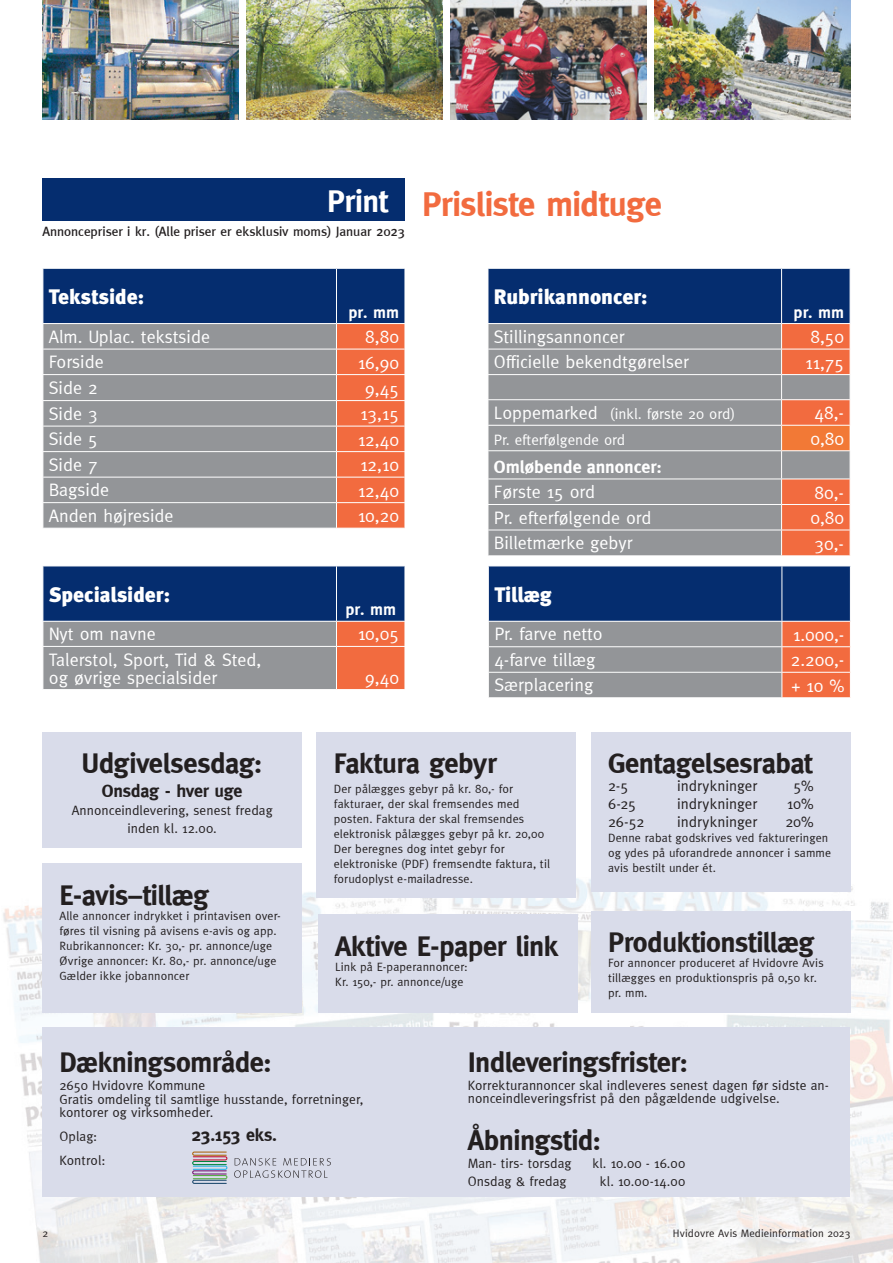
<style>
.page{position:relative;width:893px;height:1263px;background:#fff}
.page>*{position:absolute;margin:0;border:0;box-sizing:border-box;transform-origin:0 0}
.t1{font:700 34.5px "Meta";letter-spacing:-.015em;color:#f26b3f}
.t2{font:700 28.5px "Meta";letter-spacing:-.02em;color:#231f20}
.t3{font:900 21px "Meta";color:#fff}
.t4{font:18px/18px "Meta";color:#fff}
.t5{font:700 18px "Meta";letter-spacing:-.02em;color:#231f20}
.t6{font:700 18px "Meta";color:#fff}
.t7{font:700 16.5px "Meta";color:#fff}
.t8{font:15px "Meta";letter-spacing:-.005em;color:#231f20}
.t9{font:15px "Meta";color:#fff}
.t10{font:13.5px/13.5px "Meta";letter-spacing:.005em;color:#231f20}
.t11{font:500 13.5px "Meta";color:#231f20}
.t12{font:12px/15px "Meta";letter-spacing:.01em;color:#231f20}
.t13{font:10.8px "Meta";letter-spacing:.015em;color:#231f20}
.s1{font-size:31.5px;color:#fff}
.s2{font-size:18px}
</style>
<div class="page">
<img style="left:3px;top:842px;width:890px;height:421px">
<img style="left:43px;top:0;width:195px;height:119px">
<img style="left:247px;top:0;width:195px;height:119px">
<img style="left:655px;top:0;width:195px;height:119px">
<img style="left:451px;top:0;width:195px;height:119px">
<svg style="left:43px;top:268px;width:362px;height:260px;background:#877d87"></svg>
<svg style="left:43px;top:566px;width:362px;height:123px;background:#5f647e"></svg>
<hr style="left:43px;top:646px;width:293px;height:1px;background:#fff">
<hr style="left:43px;top:647px;width:1px;height:42px;background:#fff">
<hr style="left:336px;top:646px;width:69px;height:1px;background:#fff">
<hr style="left:336px;top:647px;width:1px;height:42px;background:#fff">
<svg style="left:488px;top:268px;width:362px;height:287px;background:#87818a"></svg>
<svg style="left:488px;top:566px;width:363px;height:131px;background:#696c83"></svg>
<div style="left:43px;top:179px;width:362px;height:42px;background:#052d6f"></div>
<div style="left:591px;top:911px;width:259px;height:102px;background:#d9dcea"></div>
<div style="left:318px;top:915px;width:259px;height:98px;background:#d9dcea"></div>
<div style="left:591px;top:732px;width:259px;height:160px;background:#d9dcea"></div>
<div style="left:43px;top:864px;width:259px;height:149px;background:#d9dcea"></div>
<div style="left:317px;top:732px;width:259px;height:166px;background:#d9dcea"></div>
<div style="left:43px;top:1027px;width:807px;height:169px;background:#d9dcea"></div>
<div style="left:43px;top:732px;width:259px;height:116px;background:#d9dcea"></div>
<svg style="left:234px;top:1158px;width:97px;height:20px"></svg>
<svg style="left:192px;top:1151px;width:36px;height:33px"></svg>
<h1 class="t1" style="left:327px;top:184px;width:336px"><span class="s1">Print</span> Prisliste midtuge</h1>
<p class="t11" style="left:43px;top:224px;width:364px">Annoncepriser i kr. (Alle priser er eksklusiv moms) Januar 2023</p>
<h3 class="t3" style="left:49px;top:284px;width:97px">Tekstside:</h3>
<h3 class="t7" style="left:348px;top:302px;width:52px">pr. mm</h3>
<h3 class="t4" style="left:49px;top:327px;width:163px">Alm. Uplac. tekstside</h3>
<h3 class="t4" style="left:365px;top:328px;width:35px">8,80</h3>
<h3 class="t4" style="left:49px;top:353px;width:56px">Forside</h3>
<h3 class="t4" style="left:358px;top:353px;width:42px">16,90</h3>
<h3 class="t4" style="left:49px;top:378px;width:50px">Side 2</h3>
<h3 class="t4" style="left:365px;top:379px;width:35px">9,45</h3>
<h3 class="t4" style="left:49px;top:404px;width:50px">Side 3</h3>
<h3 class="t4" style="left:360px;top:405px;width:40px">13,15</h3>
<h3 class="t4" style="left:49px;top:430px;width:50px">Side 5</h3>
<h3 class="t4" style="left:358px;top:430px;width:42px">12,40</h3>
<h3 class="t4" style="left:49px;top:455px;width:50px">Side 7</h3>
<h3 class="t4" style="left:360px;top:456px;width:40px">12,10</h3>
<h3 class="t4" style="left:49px;top:481px;width:62px">Bagside</h3>
<h3 class="t4" style="left:358px;top:481px;width:42px">12,40</h3>
<h3 class="t4" style="left:49px;top:506px;width:126px">Anden højreside</h3>
<h3 class="t4" style="left:358px;top:507px;width:42px">10,20</h3>
<h3 class="t3" style="left:49px;top:582px;width:123px">Specialsider:</h3>
<h3 class="t7" style="left:345px;top:600px;width:52px">pr. mm</h3>
<h3 class="t4" style="left:49px;top:625px;width:108px">Nyt om navne</h3>
<h3 class="t4" style="left:358px;top:625px;width:42px">10,05</h3>
<h3 class="t4" style="left:49px;top:650px;width:214px">Talerstol, Sport, Tid &amp; Sted, og øvrige specialsider</h3>
<h3 class="t4" style="left:365px;top:668px;width:35px">9,40</h3>
<h3 class="t3" style="left:494px;top:284px;width:155px">Rubrikannoncer:</h3>
<h3 class="t7" style="left:793px;top:302px;width:52px">pr. mm</h3>
<h3 class="t4" style="left:494px;top:327px;width:132px">Stillingsannoncer</h3>
<h3 class="t4" style="left:810px;top:328px;width:35px">8,50</h3>
<h3 class="t4" style="left:494px;top:353px;width:196px">Officielle bekendtgørelser</h3>
<h3 class="t4" style="left:805px;top:353px;width:40px">11,75</h3>
<p class="t9" style="left:494px;top:405px;width:243px"><span class="s2">Loppemarked</span> (inkl. første 20 ord)</p>
<h3 class="t4" style="left:815px;top:404px;width:31px">48,-</h3>
<p class="t9" style="left:494px;top:431px;width:133px">Pr. efterfølgende ord</p>
<h3 class="t4" style="left:810px;top:429px;width:35px">0,80</h3>
<h3 class="t6" style="left:494px;top:456px;width:170px">Omløbende annoncer:</h3>
<h3 class="t4" style="left:494px;top:483px;width:103px">Første 15 ord</h3>
<h3 class="t4" style="left:815px;top:483px;width:31px">80,-</h3>
<h3 class="t4" style="left:494px;top:508px;width:159px">Pr. efterfølgende ord</h3>
<h3 class="t4" style="left:810px;top:509px;width:35px">0,80</h3>
<h3 class="t4" style="left:494px;top:534px;width:140px">Billetmærke gebyr</h3>
<h3 class="t4" style="left:815px;top:534px;width:31px">30,-</h3>
<h3 class="t3" style="left:494px;top:582px;width:59px">Tillæg</h3>
<h3 class="t4" style="left:494px;top:625px;width:110px">Pr. farve netto</h3>
<h3 class="t4" style="left:793px;top:625px;width:53px">1.000,-</h3>
<h3 class="t4" style="left:494px;top:650px;width:103px">4-farve tillæg</h3>
<h3 class="t4" style="left:791px;top:651px;width:55px">2.200,-</h3>
<h3 class="t4" style="left:494px;top:676px;width:101px">Særplacering</h3>
<h3 class="t4" style="left:791px;top:676px;width:54px">+ 10 %</h3>
<h2 class="t2" style="left:82px;top:747px;width:182px">Udgivelsesdag:</h2>
<h3 class="t5" style="left:102px;top:781px;width:142px">Onsdag - hver uge</h3>
<p class="t10" style="left:72px;top:802px;width:202px;line-height:18px;text-align:center">Annonceindlevering, senest fredag inden kl. 12.00.</p>
<h2 class="t2" style="left:60px;top:878px;width:151px">E-avis–tillæg</h2>
<p class="t12" style="left:60px;top:908px;width:223px">Alle annoncer indrykket i printavisen over&shy;føres til visning på avisens e-avis og app.<br>Rubrikannoncer: Kr. 30,- pr. annonce/uge Øvrige annoncer: Kr. 80,- pr. annonce/uge Gælder ikke jobannoncer</p>
<h2 class="t2" style="left:334px;top:747px;width:164px">Faktura gebyr</h2>
<p class="t12" style="left:334px;top:781px;width:218px">Der pålægges gebyr på kr. 80,- for fakturaer, der skal fremsendes med posten. Faktura der skal fremsendes elektronisk pålægges gebyr på kr. 20,00<br>Der beregnes dog intet gebyr for elektroniske (PDF) fremsendte faktura, til forudoplyst e-mailadresse.</p>
<h2 class="t2" style="left:335px;top:929px;width:224px">Aktive E-paper link</h2>
<p class="t12" style="left:335px;top:959px;width:134px">Link på E-paperannoncer:<br>Kr. 150,- pr. annonce/uge</p>
<h2 class="t2" style="left:608px;top:747px;width:206px">Gentagelsesrabat</h2>
<p class="t8" style="left:608px;top:777px;width:22px">2-5</p>
<p class="t8" style="left:677px;top:777px;width:82px">indrykninger</p>
<p class="t8" style="left:793px;top:777px;width:22px">5%</p>
<p class="t8" style="left:608px;top:795px;width:29px">6-25</p>
<p class="t8" style="left:677px;top:795px;width:82px">indrykninger</p>
<p class="t8" style="left:787px;top:795px;width:28px">10%</p>
<p class="t8" style="left:608px;top:813px;width:38px">26-52</p>
<p class="t8" style="left:677px;top:813px;width:82px">indrykninger</p>
<p class="t8" style="left:785px;top:813px;width:30px">20%</p>
<p class="t12" style="left:608px;top:831px;width:225px">Denne rabat godskrives ved faktureringen og ydes på uforandrede annoncer i samme avis bestilt under ét.</p>
<h2 class="t2" style="left:608px;top:926px;width:208px">Produktionstillæg</h2>
<p class="t12" style="left:608px;top:955px;width:217px">For annoncer produceret af Hvidovre Avis tillægges en produktionspris på 0,50 kr. pr. mm.</p>
<h2 class="t2" style="left:60px;top:1045px;width:214px">Dækningsområde:</h2>
<p class="t10" style="left:60px;top:1078px;width:306px">2650 Hvidovre Kommune<br>Gratis omdeling til samtlige husstande, forretninger, kontorer og virksomheder.</p>
<p class="t10" style="left:60px;top:1129px;width:39px">Oplag:</p>
<h3 class="t5" style="left:192px;top:1124px;width:87px">23.153 eks.</h3>
<p class="t10" style="left:60px;top:1153px;width:47px">Kontrol:</p>
<h2 class="t2" style="left:468px;top:1045px;width:222px">Indleveringsfrister:</h2>
<p class="t10" style="left:468px;top:1078px;width:363px">Korrekturannoncer skal indleveres senest dagen før sidste an&shy;nonceindleveringsfrist på den pågældende udgivelse.</p>
<h2 class="t2" style="left:468px;top:1123px;width:135px">Åbningstid:</h2>
<p class="t10" style="left:468px;top:1156px;width:105px">Man- tirs- torsdag</p>
<p class="t10" style="left:592px;top:1156px;width:94px">kl. 10.00 - 16.00</p>
<p class="t10" style="left:468px;top:1174px;width:100px">Onsdag &amp; fredag</p>
<p class="t10" style="left:600px;top:1174px;width:87px">kl. 10.00-14.00</p>
<p class="t13" style="left:43px;top:1227px;width:7px">2</p>
<p class="t13" style="left:673px;top:1227px;width:179px">Hvidovre Avis Medieinformation 2023</p>
</div>
